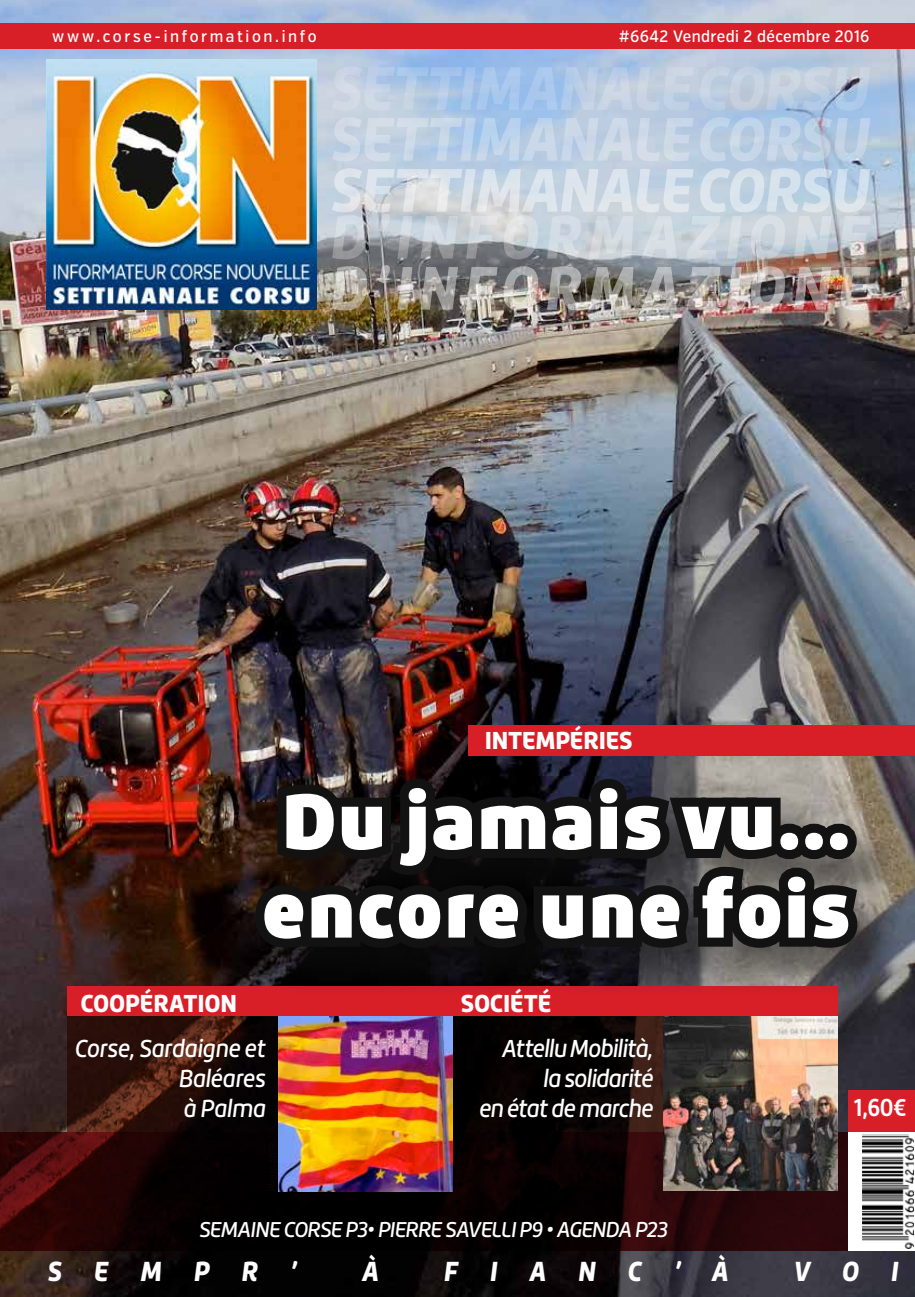
<style>
.page{position:relative;width:915px;height:1297px;background:#fff}
.page>*{position:absolute;margin:0;border:0;box-sizing:border-box;transform-origin:0 0}
.t1{font:900 76.35px/88.7px "Roihu";letter-spacing:.01em;color:#fff}
.t2{font:italic 900 27px "Roihu";letter-spacing:1.305em;color:#fff;scale:.9 1}
.t3{font:italic 500 24px/30px "Roihu";letter-spacing:-.04em;color:#fff;text-align:right;scale:.92 1}
.t4{font:900 24px "Roihu";letter-spacing:-.01em;color:#fff;scale:.95 1}
.t5{font:700 24px "Roihu";color:#fff;scale:.9 1}
.t6{font:italic 500 21px "Roihu";letter-spacing:-.04em;color:#fff;scale:.95 1}
.t7{font:500 16.5px "Verb Cond";letter-spacing:.165em;color:#fff;scale:.95 1}
.t8{font:500 16.5px "Verb Cond";letter-spacing:.04em;color:#fff;scale:.95 1}
</style>
<div class="page">
<img style="left:0;top:0;width:914px;height:1297px">
<img style="left:47px;top:60px;width:269px;height:249px">
<svg style="left:332px;top:66px;width:537px;height:45px;background:#b5cae3"></svg>
<svg style="left:332px;top:117px;width:537px;height:44px;background:#bed0e4"></svg>
<img style="left:332px;top:265px;width:538px;height:45px">
<svg style="left:332px;top:168px;width:538px;height:91px;background:#c6cfd7"></svg>
<div style="left:0;top:23px;width:914px;height:25px;background:#d81f27"></div>
<svg style="left:0;top:1132px;width:246px;height:119px;background:#200404"></svg>
<div style="left:848px;top:1132px;width:66px;height:119px;background:#fff"></div>
<img style="left:867px;top:1134px;width:46px;height:114px">
<div style="left:848px;top:1091px;width:66px;height:41px;background:#d81f27"></div>
<svg style="left:67px;top:1016px;width:179px;height:115px;background:#2f130c"></svg>
<div style="left:67px;top:986px;width:385px;height:30px;background:#d81f27"></div>
<div style="left:468px;top:725px;width:446px;height:30px;background:#d81f27"></div>
<div style="left:256px;top:780px;width:651px;height:218px;background:#121212;opacity:.5"></div>
<img style="left:246px;top:594px;width:621px;height:703px">
<p class="t7" style="left:52px;top:26px;width:280px">www.corse-information.info</p>
<p class="t8" style="left:618px;top:26px;width:265px">#6642 Vendredi 2 décembre 2016</p>
<p class="t4" style="left:81px;top:989px;width:166px">COOPÉRATION</p>
<p class="t4" style="left:484px;top:727px;width:157px">INTEMPÉRIES</p>
<h1 class="t1" style="left:261px;top:778px;width:591px">Du jamais vu… encore une fois</h1>
<p class="t4" style="left:460px;top:989px;width:97px">SOCIÉTÉ</p>
<p class="t3" style="left:178px;top:1034px;width:96px;text-align:justify;text-indent:-104px">Corse, Sardaigne et Baléares à Palma</p>
<p class="t3" style="left:478px;top:1034px;width:191px">Attellu Mobilità, la solidarité<br>en état de marche</p>
<p class="t6" style="left:198px;top:1218px;width:495px">SEMAINE CORSE P3• PIERRE SAVELLI P9 • AGENDA P23</p>
<p class="t5" style="left:853px;top:1094px;width:60px">1,60€</p>
<p class="t2" style="left:47px;top:1256px;width:279px">SEMPR’</p>
<p class="t2" style="left:361px;top:1256px;width:21px">À</p>
<p class="t2" style="left:443px;top:1256px;width:318px">FIANC’À</p>
<p class="t2" style="left:792px;top:1256px;width:118px">VOI</p>
</div>
